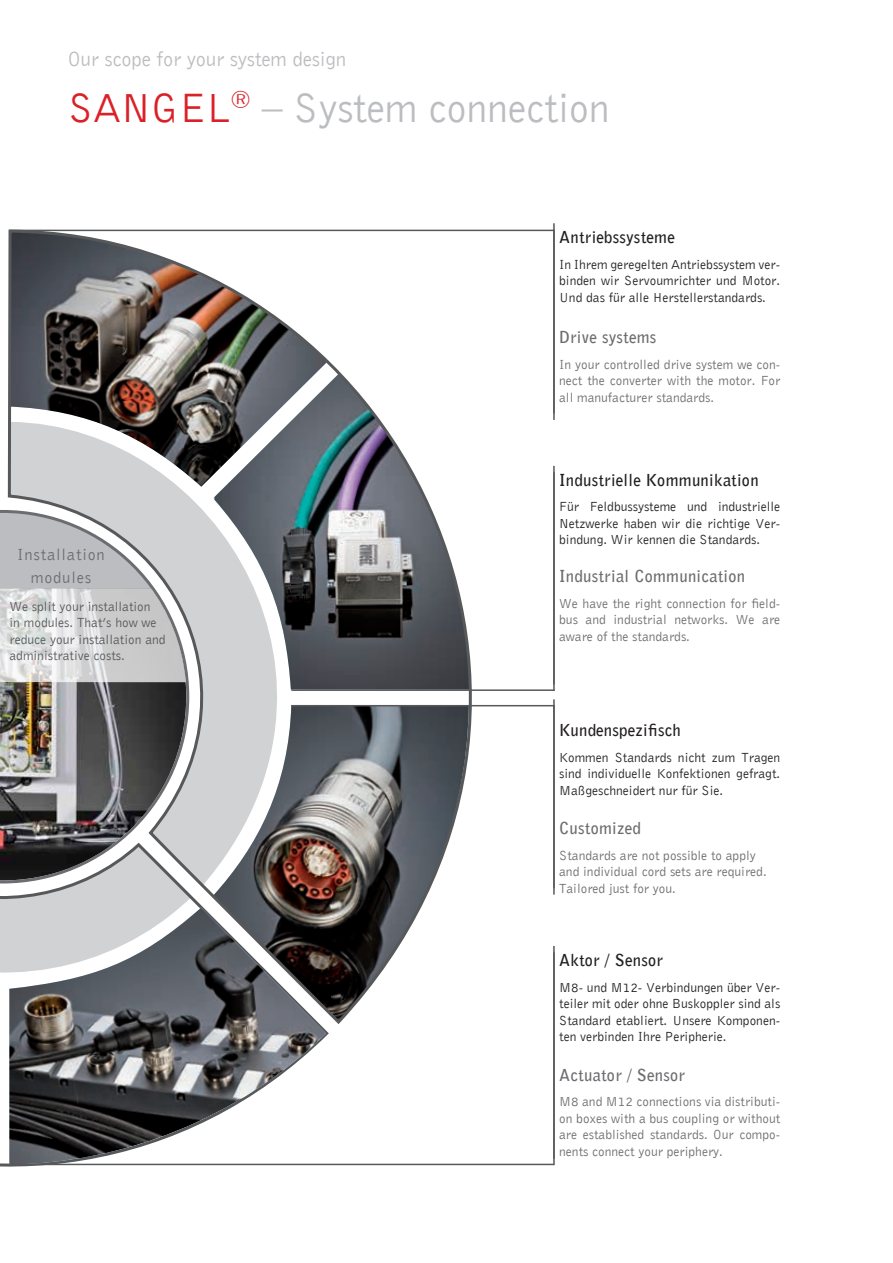
<style>
.page{position:relative;width:893px;height:1263px;background:#fff}
.page>*{position:absolute;margin:0;border:0;box-sizing:border-box;transform-origin:0 0}
.t1{font:42px "Bell Gothic BT Roman";letter-spacing:-.01em;color:#bcbdc0}
.t2{font:21px "Bell Gothic BT Roman";letter-spacing:-.01em;color:#bcbdc0}
.t3{font:16.5px "Bell Gothic BT Bold";letter-spacing:.02em;color:#231f20}
.t4{font:16.5px "Bell Gothic BT Bold";letter-spacing:.02em;color:#6c6d70}
.t5{font:16.5px/22.5px "Bell Gothic BT Roman";letter-spacing:.05em;color:#6c6d70;text-align:center}
.t6{font:13.5px/16.5px "Bell Gothic BT Roman";color:#231f20;text-align:justify}
.t7{font:13.5px/16.5px "Bell Gothic BT Roman";color:#6c6d70;text-align:justify}
.t8{font:13.5px/16.5px "Bell Gothic BT Roman";color:#57585a}
.s1{color:#da2128}
.s2{font-family:"Bell Gothic BT Bold"}
</style>
<div class="page">
<svg style="left:0;top:883px;width:331px;height:284px"></svg>
<hr style="left:553px;top:223px;width:2px;height:191px;background:#57585a">
<img style="left:9px;top:1026px;width:317px;height:138px">
<hr style="left:553px;top:952px;width:2px;height:213px;background:#57585a">
<hr style="left:9px;top:1164px;width:545px;height:1px;background:#57585a">
<svg style="left:6px;top:228px;width:549px;height:798px"></svg>
<img style="left:0;top:682px;width:186px;height:200px">
<svg style="left:0;top:589px;width:186px;height:93px;background:#d5d5d6"></svg>
<h2 class="t2" style="left:68px;top:46px;width:280px">Our scope for your system design</h2>
<h1 class="t1" style="left:68px;top:82px;width:543px"><span class="s1">SANGEL</span><sup>®</sup> <span class="s2">–</span> System connection</h1>
<p class="t5" style="left:17px;top:543px;width:89px">Installation modules</p>
<p class="t8" style="left:10px;top:598px;width:158px">We split your installation<br>in modules. That’s how we reduce your installation and administrative costs.</p>
<p class="t3" style="left:559px;top:226px;width:117px">Antriebssysteme</p>
<p class="t6" style="left:559px;top:256px;width:223px">In Ihrem geregelten Antriebssystem ver&shy;binden wir Servoumrichter und Motor.<br>Und das für alle Herstellerstandards.</p>
<p class="t4" style="left:559px;top:326px;width:99px">Drive systems</p>
<p class="t7" style="left:559px;top:356px;width:223px">In your controlled drive system we con&shy;nect the converter with the motor. For all manufacturer standards.</p>
<p class="t3" style="left:559px;top:469px;width:201px">Industrielle Kommunikation</p>
<p class="t6" style="left:559px;top:498px;width:223px">Für Feldbussysteme und industrielle Netzwerke haben wir die richtige Ver&shy;bindung. Wir kennen die Standards.</p>
<p class="t4" style="left:559px;top:565px;width:187px">Industrial Communication</p>
<p class="t7" style="left:559px;top:595px;width:223px">We have the right connection for field&shy;bus and industrial networks. We are aware of the standards.</p>
<p class="t3" style="left:559px;top:719px;width:123px">Kundenspezifisch</p>
<p class="t6" style="left:559px;top:749px;width:223px">Kommen Standards nicht zum Tragen sind individuelle Konfektionen gefragt.<br>Maßgeschneidert nur für Sie.</p>
<p class="t4" style="left:559px;top:817px;width:83px">Customized</p>
<p class="t7" style="left:559px;top:847px;width:209px;text-align:left">Standards are not possible to apply and individual cord sets are required.<br>Tailored just for you.</p>
<p class="t3" style="left:559px;top:949px;width:105px">Aktor / Sensor</p>
<p class="t6" style="left:559px;top:978px;width:223px">M8- und M12- Verbindungen über Ver&shy;teiler mit oder ohne Buskoppler sind als Standard etabliert. Unsere Komponen&shy;ten verbinden Ihre Peripherie.</p>
<p class="t4" style="left:559px;top:1064px;width:127px">Actuator / Sensor</p>
<p class="t7" style="left:559px;top:1093px;width:223px">M8 and M12 connections via distributi&shy;on boxes with a bus coupling or without are established standards. Our compo&shy;nents connect your periphery.</p>
</div>
